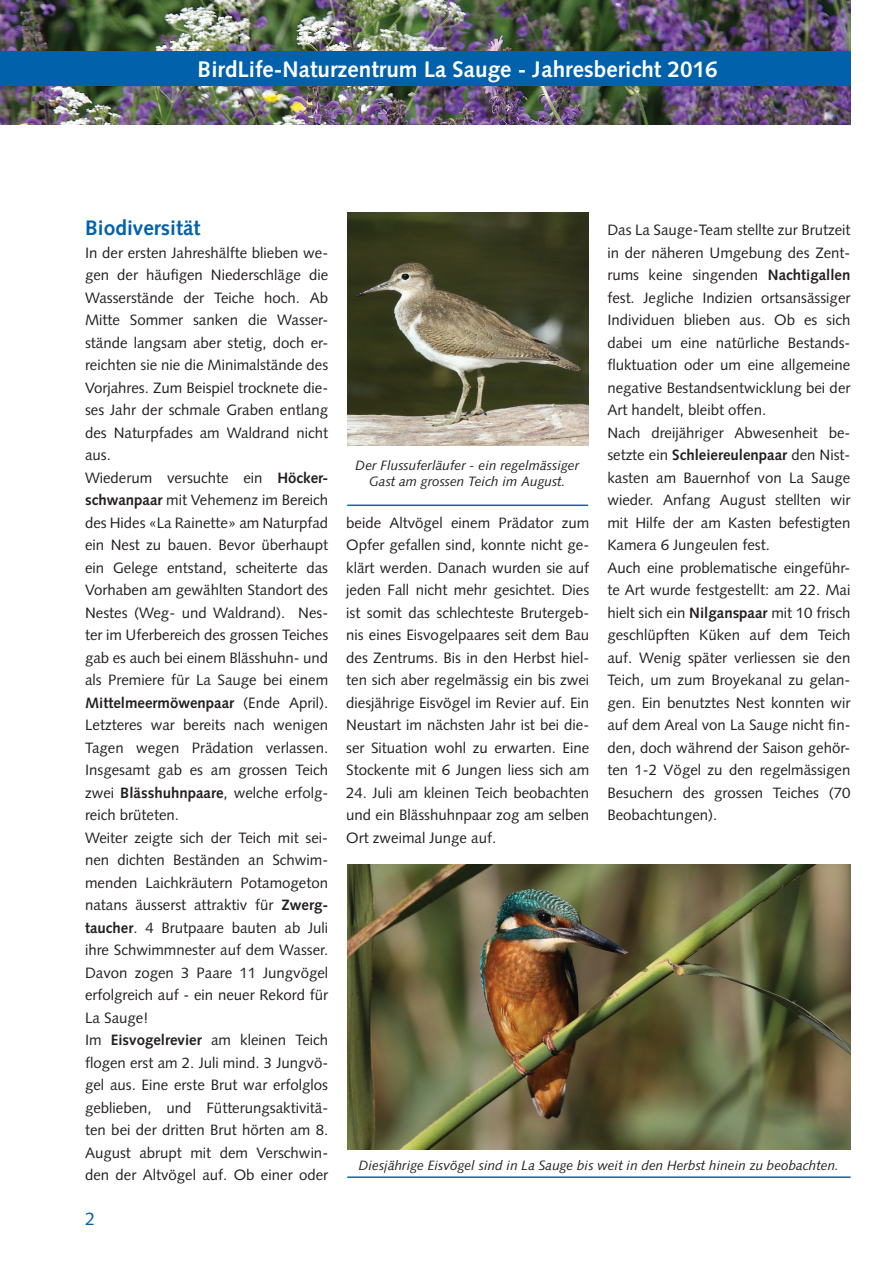
<style>
.page{position:relative;width:893px;height:1263px;background:#fff}
.page>*{position:absolute;margin:0;border:0;box-sizing:border-box;transform-origin:0 0}
.t1{font:700 22.5px "Syntax LT";color:#fff}
.t2{font:700 21px "Syntax LT";color:#0161aa}
.t3{font:18px "Syntax LT";color:#0161aa}
.t4{font:15px/22.5px "Syntax LT";color:#231f20}
.t5{font:italic 13.5px/16.2px "Syntax LT";color:#231f20;text-align:center}
.s1{font-weight:700}
</style>
<div class="page">
<img style="left:0;top:0;width:850px;height:125px">
<div style="left:0;top:51px;width:850px;height:34px;background:#0161aa"></div>
<img style="left:347px;top:213px;width:241px;height:233px">
<hr style="left:347px;top:504px;width:241px;height:2px;background:#1361ab">
<img style="left:347px;top:864px;width:503px;height:286px">
<hr style="left:347px;top:1176px;width:503px;height:2px;background:#1361ab">
<h1 class="t1" style="left:198px;top:56px;width:522px">BirdLife-Naturzentrum La Sauge - Jahresbericht 2016</h1>
<h2 class="t2" style="left:85px;top:216px;width:117px">Biodiversität</h2>
<p class="t4" style="left:85px;top:241px;width:245px">In der ersten Jahreshälfte blieben we&shy;gen der häufigen Niederschläge die Wasserstände der Teiche hoch. Ab Mitte Sommer sanken die Wasser&shy;stände langsam aber stetig, doch er&shy;reichten sie nie die Minimalstände des Vorjahres. Zum Beispiel trocknete die&shy;ses Jahr der schmale Graben entlang des Naturpfades am Waldrand nicht aus.<br>Wiederum versuchte ein <span class="s1">Höcker&shy;schwanpaar</span> mit Vehemenz im Bereich des Hides «La Rainette» am Naturpfad ein Nest zu bauen. Bevor überhaupt ein Gelege entstand, scheiterte das Vorhaben am gewählten Standort des Nestes (Weg- und Waldrand). Nes&shy;ter im Uferbereich des grossen Teiches gab es auch bei einem Blässhuhn- und als Premiere für La Sauge bei einem <span class="s1">Mittelmeermöwenpaar</span> (Ende April).<br>Letzteres war bereits nach wenigen Tagen wegen Prädation verlassen.<br>Insgesamt gab es am grossen Teich zwei <span class="s1">Blässhuhnpaare</span>, welche erfolg&shy;reich brüteten.<br>Weiter zeigte sich der Teich mit sei&shy;nen dichten Beständen an Schwim&shy;menden Laichkräutern Potamogeton natans äusserst attraktiv für <span class="s1">Zwerg&shy;taucher</span>. 4 Brutpaare bauten ab Juli ihre Schwimmnester auf dem Wasser.<br>Davon zogen 3 Paare 11 Jungvögel erfolgreich auf - ein neuer Rekord für La Sauge!<br>Im <span class="s1">Eisvogelrevier</span> am kleinen Teich flogen erst am 2. Juli mind. 3 Jungvö&shy;gel aus. Eine erste Brut war erfolglos geblieben, und Fütterungsaktivitä&shy;ten bei der dritten Brut hörten am 8.<br>August abrupt mit dem Verschwin&shy;den der Altvögel auf. Ob einer oder</p>
<p class="t3" style="left:85px;top:1208px;width:12px">2</p>
<p class="t5" style="left:356px;top:457px;width:225px">Der Flussuferläufer - ein regelmässiger<br>Gast am grossen Teich im August.</p>
<p class="t4" style="left:346px;top:511px;width:245px;text-align:justify">beide Altvögel einem Prädator zum Opfer gefallen sind, konnte nicht ge&shy;klärt werden. Danach wurden sie auf jeden Fall nicht mehr gesichtet. Dies ist somit das schlechteste Brutergeb&shy;nis eines Eisvogelpaares seit dem Bau des Zentrums. Bis in den Herbst hiel&shy;ten sich aber regelmässig ein bis zwei diesjährige Eisvögel im Revier auf. Ein Neustart im nächsten Jahr ist bei die&shy;ser Situation wohl zu erwarten. Eine Stockente mit 6 Jungen liess sich am</p>
<p class="t4" style="left:346px;top:781px;width:245px;text-align:justify">24. Juli am kleinen Teich beobachten und ein Blässhuhnpaar zog am selben Ort zweimal Junge auf.</p>
<p class="t4" style="left:607px;top:219px;width:245px">Das La Sauge-Team stellte zur Brutzeit in der näheren Umgebung des Zent&shy;rums keine singenden <span class="s1">Nachtigallen </span>fest. Jegliche Indizien ortsansässiger Individuen blieben aus. Ob es sich dabei um eine natürliche Bestands&shy;fluktuation oder um eine allgemeine negative Bestandsentwicklung bei der Art handelt, bleibt offen.<br>Nach dreijähriger Abwesenheit be&shy;setzte ein <span class="s1">Schleiereulenpaar</span> den Nist&shy;kasten am Bauernhof von La Sauge wieder. Anfang August stellten wir mit Hilfe der am Kasten befestigten Kamera 6 Jungeulen fest.<br>Auch eine problematische eingeführ&shy;te Art wurde festgestellt: am 22. Mai hielt sich ein <span class="s1">Nilganspaar</span> mit 10 frisch geschlüpften Küken auf dem Teich auf. Wenig später verliessen sie den Teich, um zum Broyekanal zu gelan&shy;gen. Ein benutztes Nest konnten wir auf dem Areal von La Sauge nicht fin&shy;den, doch während der Saison gehör&shy;ten 1-2 Vögel zu den regelmässigen Besuchern des grossen Teiches (70<br>Beobachtungen).</p>
<p class="t5" style="left:359px;top:1157px;width:482px">Diesjährige Eisvögel sind in La Sauge bis weit in den Herbst hinein zu beobachten.</p>
</div>
